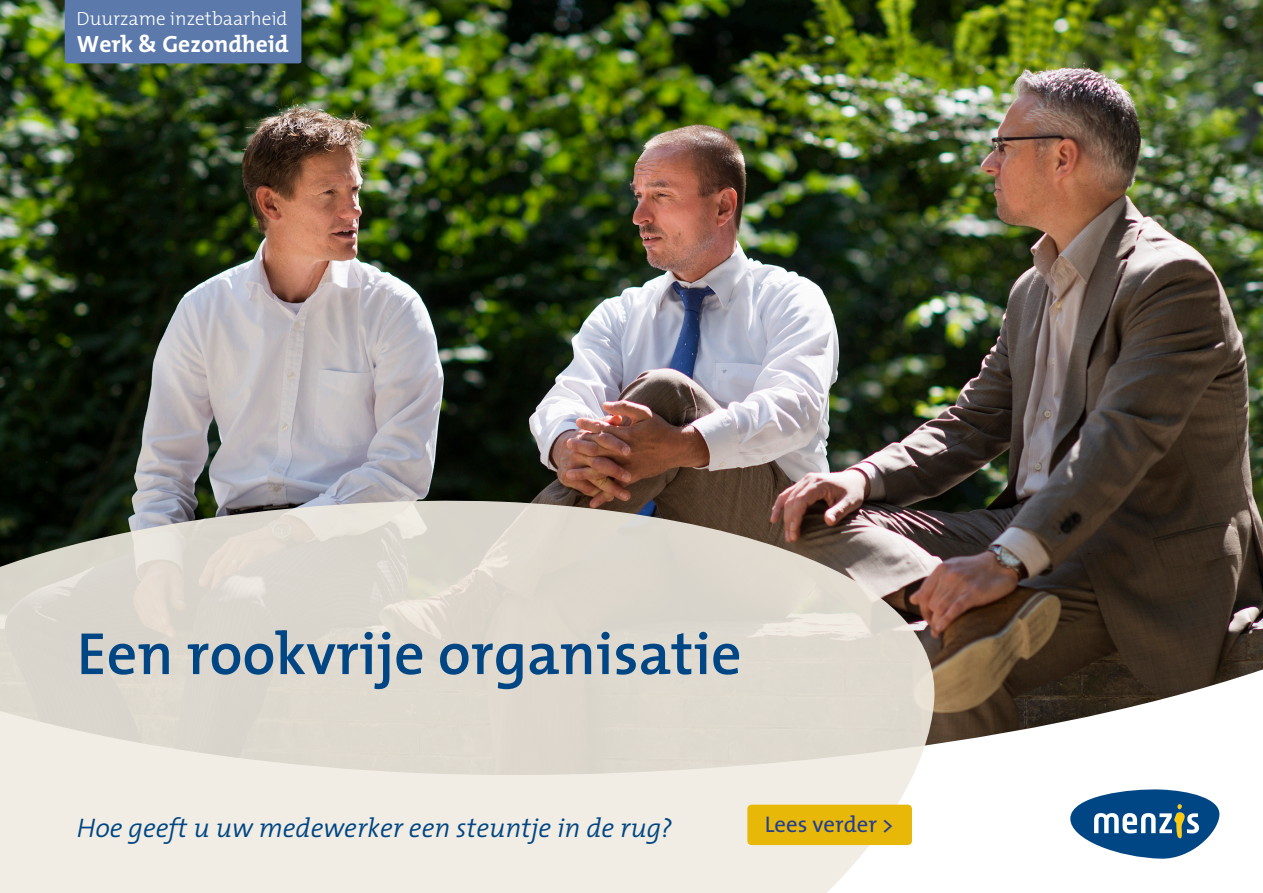
<style>
.page{position:relative;width:1263px;height:893px;background:#fff}
.page>*{position:absolute;margin:0;border:0;box-sizing:border-box;transform-origin:0 0}
.t1{font:600 60px "The Mix";color:#004684}
.t2{font:italic 300 27px "The Mix";color:#004684}
.t3{font:700 23.55px "The Mix";color:#fff}
.t4{font:22.8px "The Mix";color:#253f8e}
.t5{font:300 19.2px "The Mix";color:#fff}
</style>
<div class="page">
<img style="left:0;top:0;width:1263px;height:744px">
<svg style="left:0;top:494px;width:936px;height:399px;background:#d8d2c9"></svg>
<div style="left:747px;top:805px;width:165px;height:40px;background:#e8b809;border-radius:4px"></div>
<svg style="left:1070px;top:789px;width:150px;height:70px"></svg>
<div style="left:65px;top:0;width:236px;height:63px;background:#5b79ab"></div>
<p class="t5" style="left:77px;top:3px;width:212px">Duurzame inzetbaarheid</p>
<p class="t3" style="left:77px;top:24px;width:213px">Werk &amp; Gezondheid</p>
<p class="t1" style="left:77px;top:604px;width:666px">Een rookvrije organisatie</p>
<p class="t2" style="left:77px;top:805px;width:597px">Hoe geeft u uw medewerker een steuntje in de rug?</p>
<p class="t4" style="left:765px;top:805px;width:130px">Lees verder &gt;</p>
</div>
